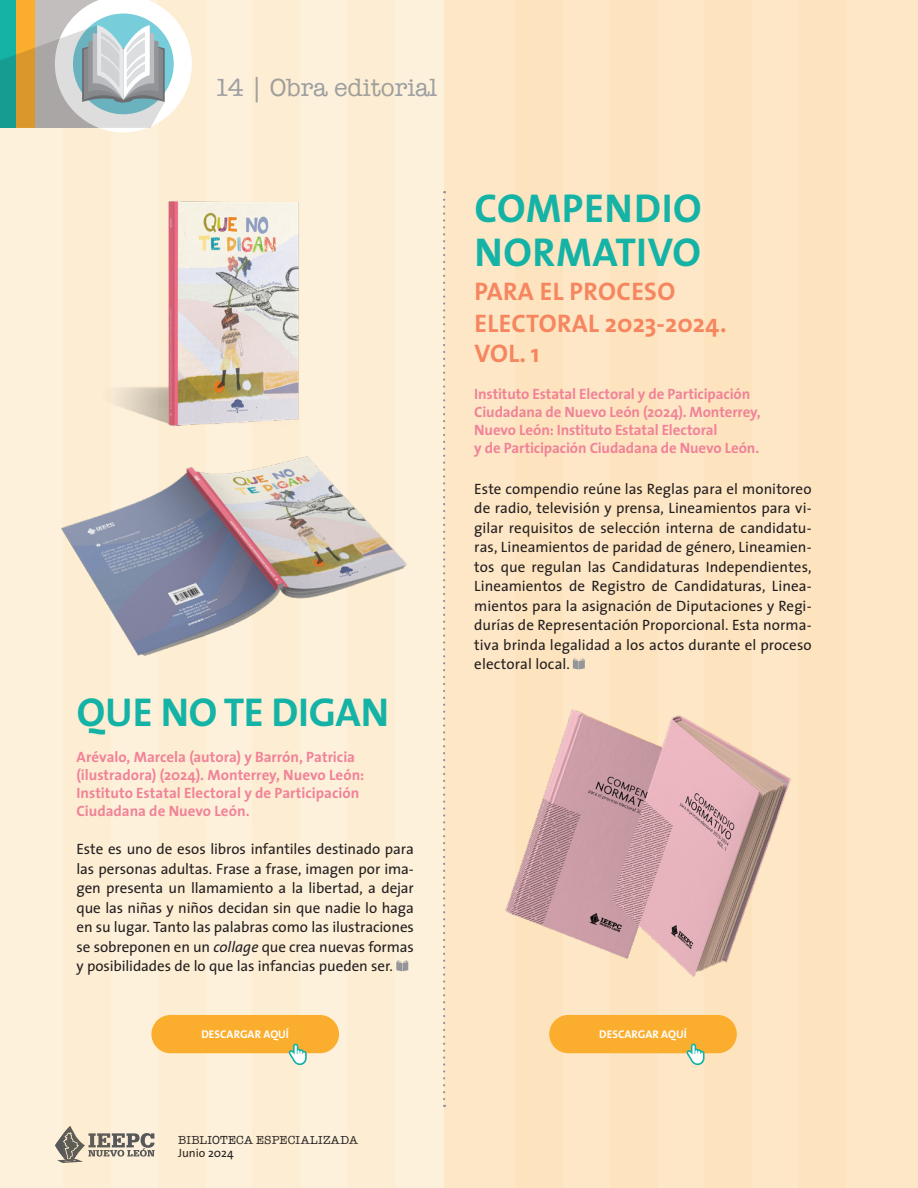
<style>
.page{position:relative;width:918px;height:1188px;background:#fff}
.page>*{position:absolute;margin:0;border:0;box-sizing:border-box;transform-origin:0 0}
.t1{font:700 40.5px/45px "The Sans";letter-spacing:.005em;color:#15b3a6}
.t2{font:700 25.5px/33px "The Sans";letter-spacing:.015em;color:#f58660}
.t3{font:25.5px "American Typewriter";color:#9d9fa2}
.t4{font:15px/19.5px "The Sans";color:#231f20;text-align:justify}
.t5{font:700 15px/18px "The Sans";letter-spacing:-.005em;color:#f08399}
.t6{font:12px "American Typewriter";letter-spacing:.015em;color:#231f20}
.t7{font:12px "The Sans";color:#231f20}
.t8{font:700 11.25px "The Sans";letter-spacing:.005em;color:#fff}
.s1{font-style:italic}
</style>
<div class="page">
<div style="left:0;top:0;width:917px;height:1188px;background:#fef1db"></div>
<svg style="left:55px;top:1132px;width:100px;height:31px"></svg>
<div style="left:444px;top:0;width:473px;height:1188px;background:#fee7c6"></div>
<div style="left:64px;top:0;width:47px;height:1188px;background:#fdedd2"></div>
<div style="left:158px;top:0;width:47px;height:1188px;background:#fdedd2"></div>
<div style="left:253px;top:0;width:47px;height:1188px;background:#fdedd2"></div>
<div style="left:347px;top:0;width:47px;height:1188px;background:#fdedd2"></div>
<div style="left:516px;top:0;width:47px;height:1188px;background:#fde4be"></div>
<div style="left:610px;top:0;width:47px;height:1188px;background:#fde4be"></div>
<div style="left:704px;top:0;width:48px;height:1188px;background:#fde4be"></div>
<div style="left:799px;top:0;width:47px;height:1188px;background:#fde4be"></div>
<svg style="left:0;top:0;width:192px;height:132px;background:#b9c7bb"></svg>
<div style="left:549px;top:1015px;width:188px;height:38px;background:#fbad2e;border-radius:19px"></div>
<svg style="left:685px;top:1043px;width:20px;height:23px"></svg>
<div style="left:151px;top:1015px;width:188px;height:38px;background:#fbad2e;border-radius:19px"></div>
<svg style="left:287px;top:1043px;width:21px;height:23px"></svg>
<svg style="left:396px;top:960px;width:12px;height:11px"></svg>
<svg style="left:573px;top:658px;width:12px;height:11px"></svg>
<svg style="left:443px;top:191px;width:2px;height:908px"></svg>
<img style="left:505px;top:709px;width:286px;height:268px">
<img style="left:114px;top:201px;width:185px;height:220px">
<img style="left:61px;top:421px;width:346px;height:235px">
<h2 class="t3" style="left:214px;top:68px;width:225px">14 | Obra editorial</h2>
<h1 class="t1" style="left:77px;top:689px;width:314px">QUE NO TE DIGAN</h1>
<p class="t5" style="left:77px;top:748px;width:289px">Arévalo, Marcela (autora) y Barrón, Patricia (ilustradora) (2024). Monterrey, Nuevo León:<br>Instituto Estatal Electoral y de Participación Ciudadana de Nuevo León.</p>
<p class="t4" style="left:77px;top:839px;width:339px">Este es uno de esos libros infantiles destinado para las personas adultas. Frase a frase, imagen por ima&shy;gen presenta un llamamiento a la libertad, a dejar que las niñas y niños decidan sin que nadie lo haga en su lugar. Tanto las palabras como las ilustraciones se sobreponen en un <span class="s1">collage</span> que crea nuevas formas y posibilidades de lo que las infancias pueden ser.</p>
<h1 class="t1" style="left:475px;top:184px;width:229px">COMPENDIO<br>NORMATIVO</h1>
<h2 class="t2" style="left:474px;top:274px;width:254px">PARA EL PROCESO<br>ELECTORAL 2023-2024.</h2>
<h2 class="t2" style="left:474px;top:337px;width:66px">VOL. 1</h2>
<p class="t5" style="left:474px;top:384px;width:288px">Instituto Estatal Electoral y de Participación Ciudadana de Nuevo León (2024). Monterrey, Nuevo León: Instituto Estatal Electoral<br>y de Participación Ciudadana de Nuevo León.</p>
<p class="t4" style="left:474px;top:479px;width:339px">Este compendio reúne las Reglas para el monitoreo de radio, televisión y prensa, Lineamientos para vi&shy;gilar requisitos de selección interna de candidatu&shy;ras, Lineamientos de paridad de género, Lineamien&shy;tos que regulan las Candidaturas Independientes, Lineamientos de Registro de Candidaturas, Linea&shy;mientos para la asignación de Diputaciones y Regi&shy;durías de Representación Proporcional. Esta norma&shy;tiva brinda legalidad a los actos durante el proceso electoral local.</p>
<p class="t8" style="left:201px;top:1025px;width:89px">DESCARGAR AQUÍ</p>
<p class="t8" style="left:599px;top:1025px;width:89px">DESCARGAR AQUÍ</p>
<p class="t6" style="left:178px;top:1130px;width:181px">BIBLIOTECA ESPECIALIZADA</p>
<p class="t7" style="left:178px;top:1143px;width:57px">Junio 2024</p>
</div>
